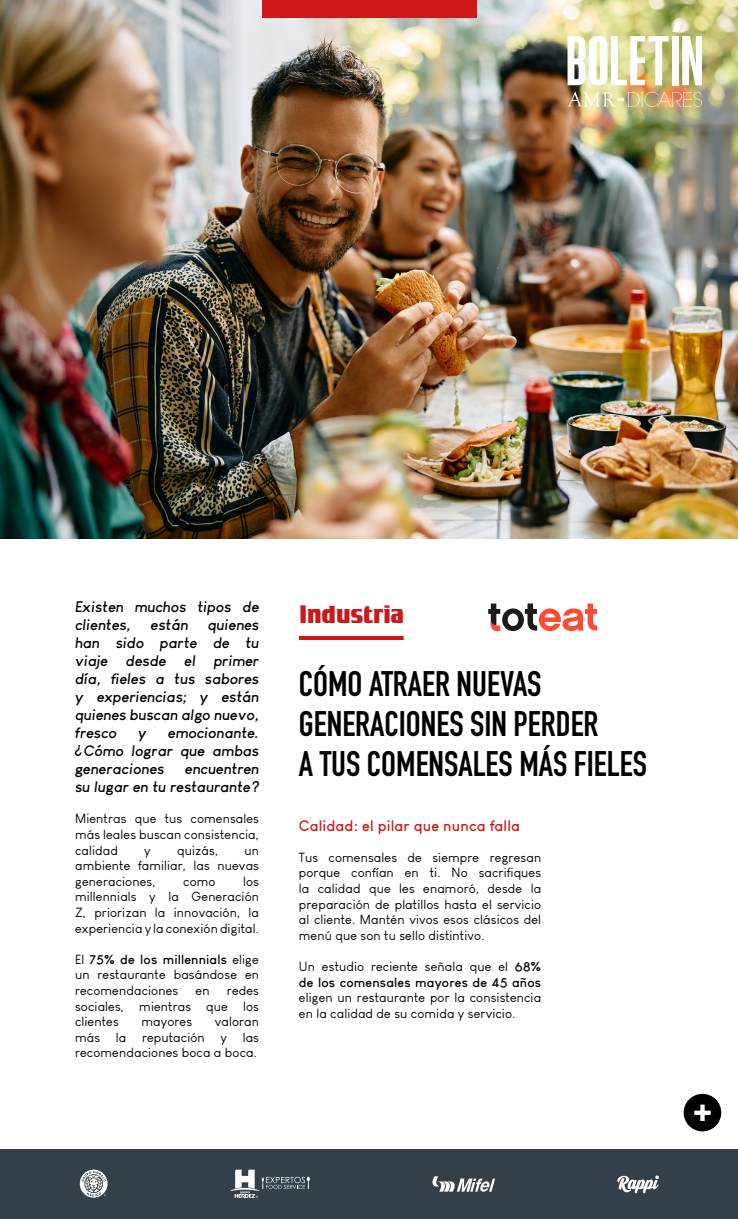
<style>
.page{position:relative;width:738px;height:1219px;background:#fff}
.page>*{position:absolute;margin:0;border:0;box-sizing:border-box;transform-origin:0 0}
.t1{font:55px "Pirrata";color:#fff}
.t2{font:700 35px/40px "DIN Condensed";color:#000}
.t3{font:30px "Tobago Poster";color:#fff}
.t4{font:25px "Tobago Poster";color:#cd1719}
.t5{font:23.1px "Pirrata";color:#fff}
.t6{font:italic 700 15px/18px "Louis George Cafe";letter-spacing:.01em;color:#000;text-align:justify}
.t7{font:700 15px "Louis George Cafe";letter-spacing:.01em;color:#cd1719}
.t8{font:13px/15.6px "Louis George Cafe";letter-spacing:.01em;color:#000;text-align:justify}
.t9{font:700 13px/15.6px "Louis George Cafe";letter-spacing:.01em;color:#000}
.s1{font-weight:700}
.s2{font-weight:400}
</style>
<div class="page">
<img style="left:0;top:0;width:737px;height:539px">
<div style="left:0;top:1149px;width:737px;height:70px;background:#33404a"></div>
<div style="left:683px;top:1094px;width:37px;height:37px;background:#000;border-radius:50%"></div>
<svg style="left:80px;top:1170px;width:27px;height:28px"></svg>
<svg style="left:617px;top:1175px;width:41px;height:18px"></svg>
<svg style="left:230px;top:1170px;width:79px;height:28px"></svg>
<svg style="left:432px;top:1176px;width:62px;height:16px"></svg>
<div style="left:261px;top:0;width:215px;height:17px;background:#cd1719"></div>
<svg style="left:488px;top:603px;width:108px;height:28px"></svg>
<hr style="left:298px;top:636px;width:105px;height:4px;background:#cd1719">
<svg style="left:567px;top:92px;width:48px;height:15px"></svg>
<svg style="left:627px;top:92px;width:74px;height:15px"></svg>
<svg style="left:671px;top:22px;width:11px;height:10px"></svg>
<h1 class="t1" style="left:565px;top:32px;width:139px">BOLETIN</h1>
<h3 class="t5" style="left:616px;top:86px;width:10px">-</h3>
<p class="t6" style="left:75px;top:598px;width:185px">Existen muchos tipos de clientes,</p>
<p class="t6" style="left:150px;top:616px;width:39px">están</p>
<p class="t6" style="left:75px;top:616px;width:185px;text-indent:133px">quienes han sido parte de tu viaje desde el primer día, fieles a tus sabores y experiencias; y están quienes buscan algo nuevo, fresco</p>
<p class="t6" style="left:75px;top:724px;width:185px;text-indent:93px">emocionante. ¿Cómo lograr que ambas generaciones</p>
<p class="t6" style="left:138px;top:724px;width:10px">y</p>
<p class="t6" style="left:75px;top:760px;width:185px;text-align:right">encuentren<br>su lugar en tu restaurante?</p>
<p class="t8" style="left:75px;top:811px;width:185px">Mientras que tus comensales más leales buscan consistencia, calidad</p>
<p class="t8" style="left:144px;top:842px;width:8px">y</p>
<p class="t8" style="left:177px;top:842px;width:42px">quizás,</p>
<p class="t8" style="left:75px;top:842px;width:185px;text-indent:169px">un ambiente familiar, las nuevas generaciones,</p>
<p class="t8" style="left:75px;top:873px;width:185px;text-indent:168px">los millennials y la Generación Z, priorizan la innovación, la experiencia y la conexión digital.</p>
<p class="t8" style="left:75px;top:951px;width:185px">El <span class="s1">75% de los millennials</span> elige un restaurante basándose en recomendaciones</p>
<p class="t8" style="left:183px;top:873px;width:34px">como</p>
<p class="t8" style="left:75px;top:983px;width:185px;text-indent:152px">redes sociales, mientras que los clientes</p>
<p class="t8" style="left:195px;top:983px;width:16px">en</p>
<p class="t8" style="left:75px;top:1014px;width:185px;text-indent:139px">valoran más la reputación y las recomendaciones boca a boca.</p>
<p class="t8" style="left:141px;top:1014px;width:52px">mayores</p>
<h3 class="t4" style="left:298px;top:599px;width:106px">Industria</h3>
<h2 class="t2" style="left:298px;top:663px;width:349px">CÓMO ATRAER NUEVAS<br>GENERACIONES SIN PERDER<br>A TUS COMENSALES MÁS FIELES</h2>
<p class="t7" style="left:298px;top:816px;width:222px">Calidad: el pilar que nunca falla</p>
<p class="t8" style="left:298px;top:849px;width:243px">Tus comensales de siempre regresan porque confían en ti. No sacrifiques la calidad que les enamoró, desde la preparación de platillos hasta el servicio al cliente. Mantén vivos esos clásicos del menú que son tu sello distintivo.</p>
<p class="t9" style="left:298px;top:958px;width:243px"><span class="s2">Un estudio reciente señala que el</span> 68% de los comensales mayores de 45 años</p>
<p class="t8" style="left:298px;top:990px;width:243px">eligen un restaurante por la consistencia en la calidad de su comida y servicio.</p>
<h3 class="t3" style="left:691px;top:1092px;width:21px">+</h3>
</div>
